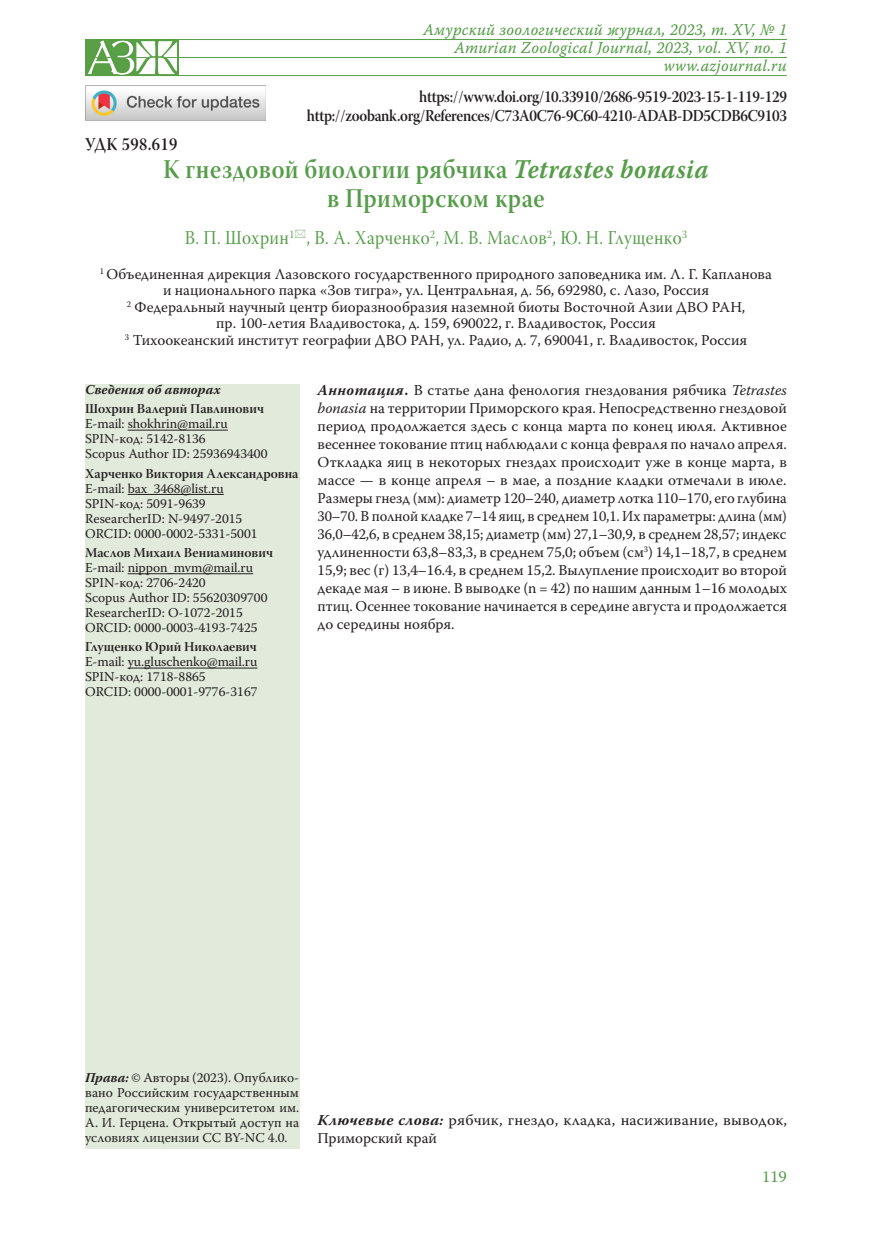
<style>
.page{position:relative;width:872px;height:1234px;background:#fff}
.page>*{position:absolute;margin:0;border:0;box-sizing:border-box;transform-origin:0 0}
.Заголовок_1{font:27px/28.5px "Warnock Pro Semibold Subh";letter-spacing:.02em;color:#559d49;text-align:center;scale:.9 1}
.Заголовок_2{font:19.5px "Warnock Pro Subh";letter-spacing:.025em;color:#559d49;scale:.9 1}
.Заголовок_1-2{font:18px "Warnock Pro Semibold Subh";letter-spacing:.025em;color:#231f20;scale:.9 1}
.Заголовок_1-3{font:16.5px "Warnock Pro Semibold Subh";letter-spacing:-.02em;color:#231f20;scale:.9 1}
.colon_right{font:16.5px "Warnock Pro It Capt";letter-spacing:.01em;color:#559d49;scale:.95 1}
.t1{font:16.5px "Warnock Pro";color:#559d49}
.Annotation{font:15px/18px "Warnock Pro";color:#231f20;text-align:justify}
.Affiliation{font:15px/16.5px "Warnock Pro";color:#231f20;text-align:center}
.Annotation-2{font:15px/18px "Warnock Pro";color:#231f20;scale:1.05 1}
.Affiliation_info{font:13.5px/15px "Warnock Pro";color:#231f20;text-align:justify}
.Affiliation_info-2{font:13.5px "Warnock Pro Semibold Subh";color:#231f20}
.Affiliation_info-3{font:italic 700 13.5px "Warnock Pro";letter-spacing:.005em;color:#231f20}
.s1{font-family:"Warnock Pro";font-weight:700;font-style:italic}
.s2{font-weight:700;font-style:italic}
.s3{font-weight:700}
.s4{font-style:italic}
</style>
<div class="page">
<div style="left:85px;top:384px;width:214px;height:764px;background:#e1eadb"></div>
<hr style="left:128px;top:429px;width:100px;height:1px;background:#231f20">
<hr style="left:128px;top:494px;width:96px;height:1px;background:#231f20">
<hr style="left:128px;top:573px;width:125px;height:1px;background:#231f20">
<hr style="left:128px;top:667px;width:129px;height:1px;background:#231f20">
<img style="left:85px;top:85px;width:180px;height:35px">
<hr style="left:85px;top:39px;width:702px;height:1px;background:#559d49">
<hr style="left:85px;top:57px;width:702px;height:1px;background:#559d49">
<hr style="left:85px;top:75px;width:702px;height:1px;background:#559d49">
<img style="left:85px;top:40px;width:93px;height:35px">
<p class="colon_right" style="left:423px;top:20px;width:384px">Амурский зоологический журнал, 2023, т. XV, № 1</p>
<p class="colon_right" style="left:454px;top:38px;width:351px">Amurian Zoological Journal, 2023, vol. XV, no. 1</p>
<p class="colon_right" style="left:664px;top:56px;width:131px">www.azjournal.ru</p>
<p class="Заголовок_1-3" style="left:419px;top:86px;width:410px">https://www.doi.org/10.33910/2686-9519-2023-15-1-119-129</p>
<p class="Заголовок_1-3" style="left:307px;top:106px;width:535px">http://zoobank.org/References/C73A0C76-9C60-4210-ADAB-DD5CDB6C9103</p>
<p class="Заголовок_1-2" style="left:85px;top:133px;width:104px">УДК 598.619</p>
<p class="Заголовок_1" style="left:163px;top:155px;width:607px">К гнездовой биологии рябчика <span class="s1">Tetrastes bonasia </span>в Приморском крае</p>
<p class="Заголовок_2" style="left:185px;top:227px;width:560px">В. П. Шохрин<sup>1</sup> , В. А. Харченко<sup>2</sup>, М. В. Маслов<sup>2</sup>, Ю. Н. Глущенко<sup>3</sup></p>
<p class="Affiliation" style="left:100px;top:265px;width:673px"><sup>1</sup> Объединенная дирекция Лазовского государственного природного заповедника им. Л. Г. Капланова и национального парка «Зов тигра», ул. Центральная, д. 56, 692980, с. Лазо, Россия</p>
<p class="Affiliation" style="left:127px;top:298px;width:620px"><sup>2</sup> Федеральный научный центр биоразнообразия наземной биоты Восточной Азии ДВО РАН, пр. 100-летия Владивостока, д. 159, 690022, г. Владивосток, Россия</p>
<p class="Affiliation" style="left:125px;top:331px;width:624px"><sup>3</sup> Тихоокеанский институт географии ДВО РАН, ул. Радио, д. 7, 690041, г. Владивосток, Россия</p>
<p class="Affiliation_info-3" style="left:85px;top:381px;width:137px">Сведения об авторах</p>
<p class="Affiliation_info-2" style="left:85px;top:401px;width:180px">Шохрин Валерий Павлинович</p>
<p class="Affiliation_info" style="left:85px;top:416px;width:144px">E-mail: shokhrin@mail.ru</p>
<p class="Affiliation_info" style="left:85px;top:431px;width:122px">SPIN-код: 5142-8136</p>
<p class="Affiliation_info" style="left:85px;top:446px;width:184px">Scopus Author ID: 25936943400</p>
<p class="Affiliation_info-2" style="left:85px;top:465px;width:215px">Харченко Виктория Александровна</p>
<p class="Affiliation_info" style="left:85px;top:480px;width:140px">E-mail: bax_3468@list.ru</p>
<p class="Affiliation_info" style="left:85px;top:495px;width:122px">SPIN-код: 5091-9639</p>
<p class="Affiliation_info" style="left:85px;top:510px;width:159px">ResearcherID: N-9497-2015</p>
<p class="Affiliation_info" style="left:85px;top:525px;width:174px">ORCID: 0000-0002-5331-5001</p>
<p class="Affiliation_info-2" style="left:85px;top:544px;width:189px">Маслов Михаил Вениаминович</p>
<p class="Affiliation_info" style="left:85px;top:559px;width:170px">E-mail: nippon_mvm@mail.ru</p>
<p class="Affiliation_info" style="left:85px;top:574px;width:122px">SPIN-код: 2706-2420</p>
<p class="Affiliation_info" style="left:85px;top:589px;width:184px">Scopus Author ID: 55620309700</p>
<p class="Affiliation_info" style="left:85px;top:604px;width:159px">ResearcherID: O-1072-2015</p>
<p class="Affiliation_info" style="left:85px;top:619px;width:174px">ORCID: 0000-0003-4193-7425</p>
<p class="Affiliation_info-2" style="left:85px;top:638px;width:173px">Глущенко Юрий Николаевич</p>
<p class="Affiliation_info" style="left:85px;top:654px;width:174px">E-mail: yu.gluschenko@mail.ru</p>
<p class="Affiliation_info" style="left:85px;top:669px;width:122px">SPIN-код: 1718-8865</p>
<p class="Affiliation_info" style="left:85px;top:684px;width:174px">ORCID: 0000-0001-9776-3167</p>
<p class="Annotation" style="left:317px;top:381px;width:471px"><span class="s2">Аннотация</span><span class="s3">.</span> В статье дана фенология гнездования рябчика <span class="s4">Tetrastes bonasia</span> на территории Приморского края. Непосредственно гнездовой период продолжается здесь с конца марта по конец июля. Активное весеннее токование птиц наблюдали с конца февраля по начало апреля.<br>Откладка яиц в некоторых гнездах происходит уже в конце марта, в массе — в конце апреля – в мае, а поздние кладки отмечали в июле.<br>Размеры гнезд (мм): диаметр 120–240, диаметр лотка 110–170, его глубина 30–70. В полной кладке 7–14 яиц, в среднем 10,1. Их параметры: длина (мм)<br>36,0–42,6, в среднем 38,15; диаметр (мм) 27,1–30,9, в среднем 28,57; индекс удлиненности 63,8–83,3, в среднем 75,0; объем (см<sup>3</sup>) 14,1–18,7, в среднем 15,9; вес (г) 13,4–16.4, в среднем 15,2. Вылупление происходит во второй декаде мая – в июне. В выводке (n = 42) по нашим данным 1–16 молодых птиц. Осеннее токование начинается в середине августа и продолжается до середины ноября.</p>
<p class="Affiliation_info" style="left:85px;top:1069px;width:216px"><span class="s2">Права:</span> © Авторы (2023). Опублико&shy;вано Российским государственным педагогическим университетом им.<br>А. И. Герцена. Открытый доступ на условиях лицензии CC BY-NC 4.0.</p>
<p class="Annotation-2" style="left:317px;top:1110px;width:449px"><span class="s2">Ключевые слова:</span> рябчик, гнездо, кладка, насиживание, выводок,<br>Приморский край</p>
<p class="t1" style="left:762px;top:1166px;width:26px">119</p>
</div>
